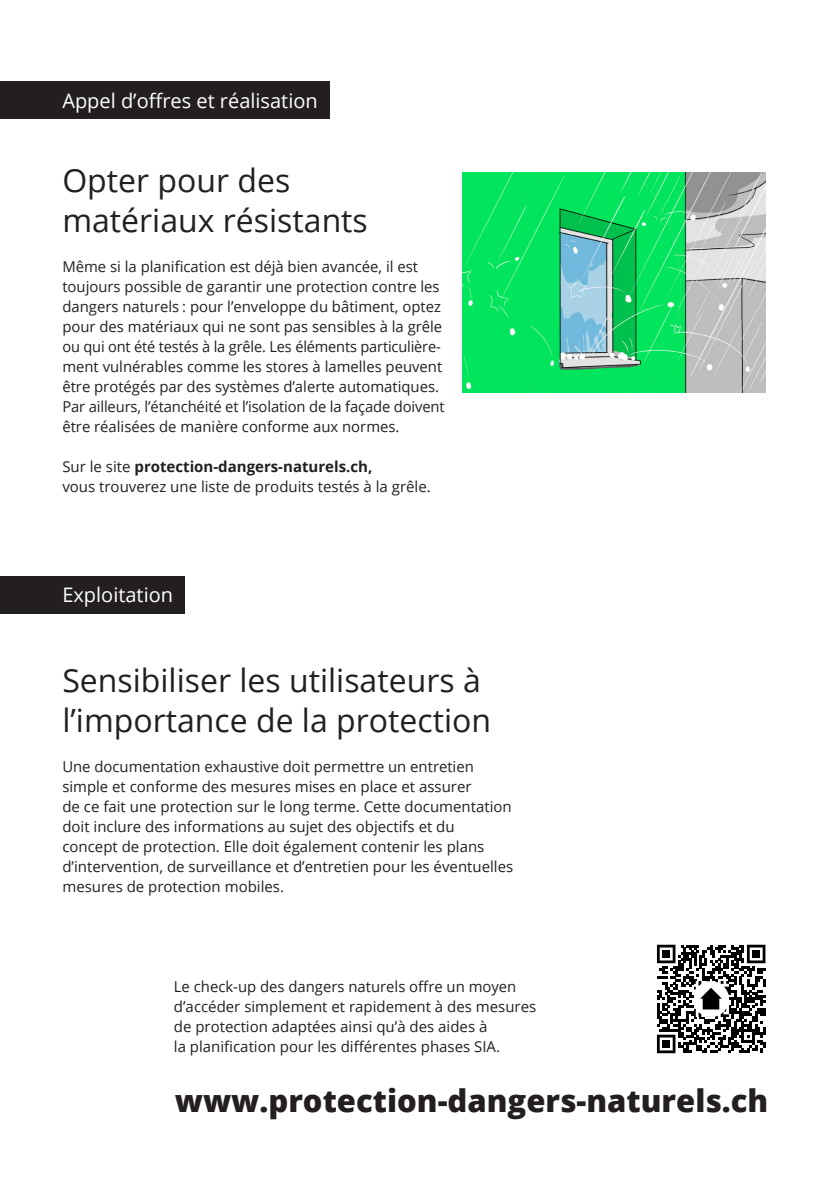
<style>
.page{position:relative;width:828px;height:1191px;background:#fff}
.page>*{position:absolute;margin:0;border:0;box-sizing:border-box;transform-origin:0 0}
.t1{font:32px/40px "Open Sans";color:#231f20}
.t2{font:800 31px "Open Sans";color:#231f20}
.t3{font:20px "Open Sans";color:#fff}
.t4{font:15px/20px "Open Sans";color:#231f20}
.s1{font-weight:700}
</style>
<div class="page">
<div style="left:0;top:81px;width:329px;height:38px;background:#231f20"></div>
<div style="left:0;top:576px;width:184px;height:38px;background:#231f20"></div>
<img style="left:462px;top:172px;width:303px;height:220px">
<svg style="left:657px;top:944px;width:108px;height:109px"></svg>
<div style="left:662px;top:950px;width:8px;height:8px;background:#000"></div>
<div style="left:752px;top:950px;width:8px;height:8px;background:#000"></div>
<div style="left:662px;top:1040px;width:8px;height:8px;background:#000"></div>
<img style="left:694px;top:981px;width:34px;height:35px">
<h3 class="t3" style="left:62px;top:87px;width:257px">Appel d’offres et réalisation</h3>
<h1 class="t1" style="left:62px;top:160px;width:307px">Opter pour des matériaux résistants</h1>
<p class="t4" style="left:62px;top:256px;width:384px">Même si la planification est déjà bien avancée, il est toujours possible de garantir une protection contre les dangers naturels : pour l’enveloppe du bâtiment, optez pour des matériaux qui ne sont pas sensibles à la grêle ou qui ont été testés à la grêle. Les éléments particulière&shy;ment vulnérables comme les stores à lamelles peuvent être protégés par des systèmes d’alerte automatiques.<br>Par ailleurs, l’étanchéité et l’isolation de la façade doivent être réalisées de manière conforme aux normes.</p>
<p class="t4" style="left:62px;top:456px;width:370px">Sur le site <span class="s1">protection-dangers-naturels.ch,<br></span>vous trouverez une liste de produits testés à la grêle.</p>
<h3 class="t3" style="left:62px;top:581px;width:112px">Exploitation</h3>
<h1 class="t1" style="left:62px;top:660px;width:430px">Sensibiliser les utilisateurs à l’importance de la protection</h1>
<p class="t4" style="left:62px;top:756px;width:452px">Une documentation exhaustive doit permettre un entretien simple et conforme des mesures mises en place et assurer<br>de ce fait une protection sur le long terme. Cette documentation doit inclure des informations au sujet des objectifs et du concept de protection. Elle doit également contenir les plans d’intervention, de surveillance et d’entretien pour les éventuelles mesures de protection mobiles.</p>
<p class="t4" style="left:174px;top:976px;width:364px">Le check-up des dangers naturels offre un moyen d’accéder simplement et rapidement à des mesures de protection adaptées ainsi qu’à des aides à<br>la planification pour les différentes phases SIA.</p>
<h2 class="t2" style="left:175px;top:1077px;width:595px">www.protection-dangers-naturels.ch</h2>
</div>
